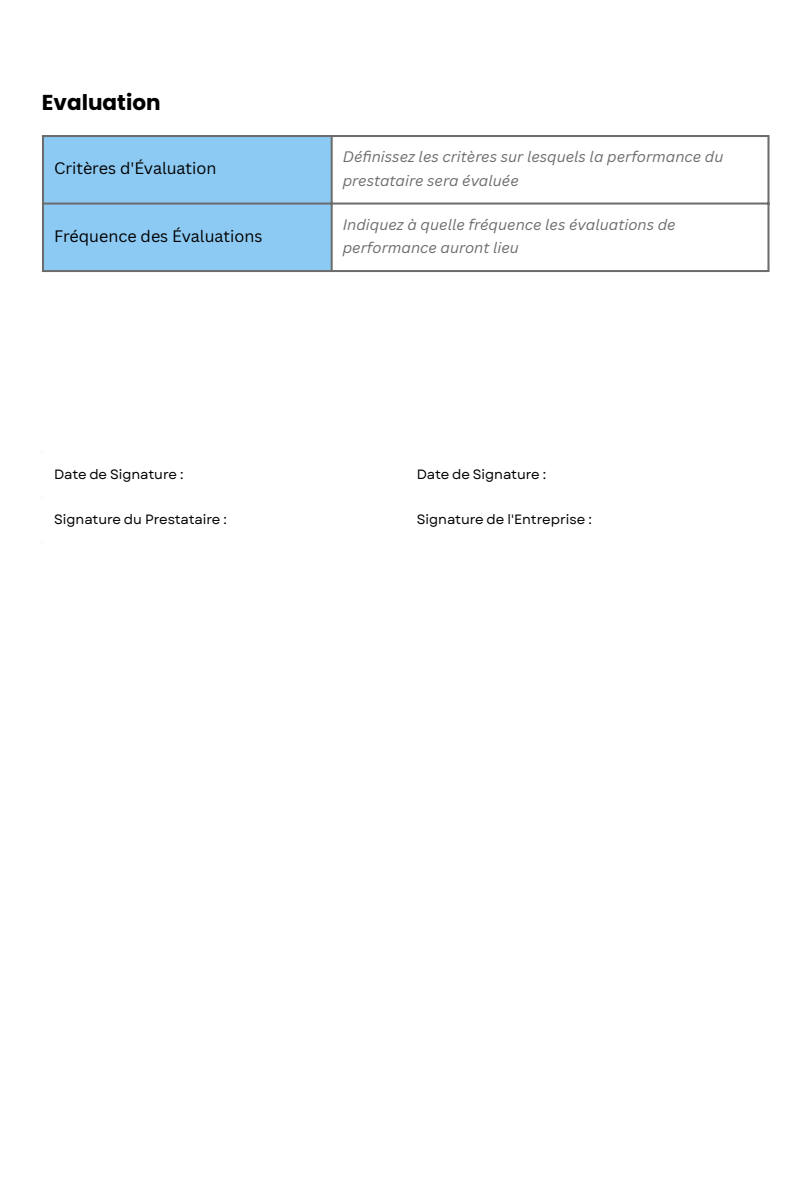
<style>
.page{position:relative;width:810px;height:1181px;background:#fff}
.page>*{position:absolute;margin:0;border:0;box-sizing:border-box;transform-origin:0 0}
.t1{font:700 21.6px "Poppins";color:#000}
.t2{font:16.2px "Canva Sans";color:#000}
.t3{font:italic 14.85px/23.2px "Canva Sans";color:#6c6c6c}
.t4{font:13.5px "Garet";color:#000}
</style>
<div class="page">
<div style="left:44px;top:137px;width:287px;height:133px;background:#8ccaf3"></div>
<hr style="left:42px;top:137px;width:2px;height:133px;background:#6c6c6c">
<hr style="left:331px;top:137px;width:2px;height:133px;background:#6c6c6c">
<hr style="left:767px;top:137px;width:2px;height:133px;background:#6c6c6c">
<hr style="left:42px;top:135px;width:727px;height:2px;background:#6c6c6c">
<hr style="left:42px;top:202px;width:727px;height:2px;background:#6c6c6c">
<hr style="left:42px;top:270px;width:727px;height:2px;background:#6c6c6c">
<h1 class="t1" style="left:42px;top:87px;width:120px">Evaluation</h1>
<p class="t2" style="left:54px;top:157px;width:164px">Critères d'Évaluation</p>
<p class="t3" style="left:343px;top:145px;width:382px">Définissez les critères sur lesquels la performance du prestataire sera évaluée</p>
<p class="t2" style="left:54px;top:225px;width:210px">Fréquence des Évaluations</p>
<p class="t3" style="left:343px;top:212px;width:334px">Indiquez à quelle fréquence les évaluations de performance auront lieu</p>
<p class="t4" style="left:54px;top:464px;width:131px">Date de Signature :</p>
<p class="t4" style="left:417px;top:464px;width:131px">Date de Signature :</p>
<p class="t4" style="left:54px;top:509px;width:174px">Signature du Prestataire :</p>
<p class="t4" style="left:417px;top:509px;width:177px">Signature de l'Entreprise :</p>
</div>
